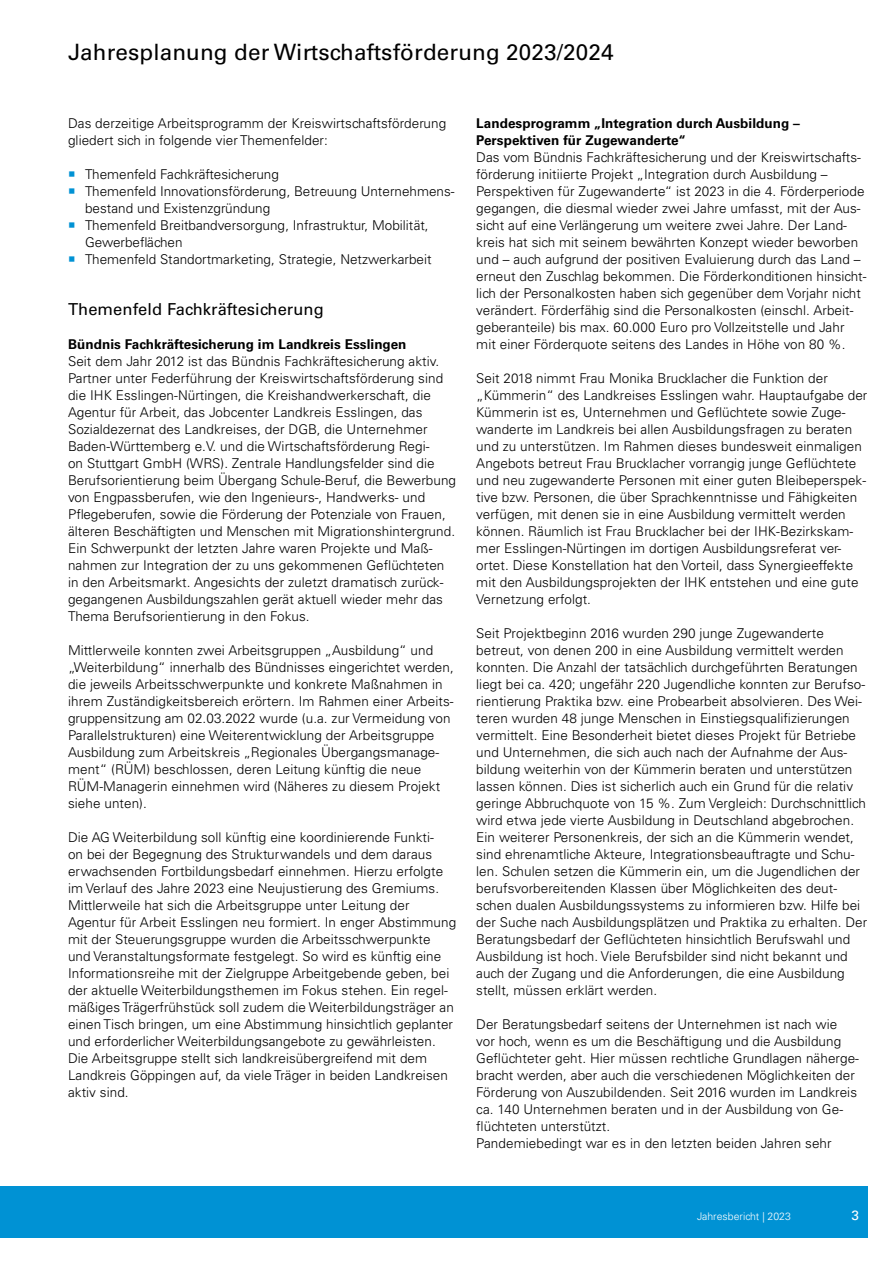
<style>
.page{position:relative;width:893px;height:1263px;background:#fff}
.page>*{position:absolute;margin:0;border:0;box-sizing:border-box;transform-origin:0 0}
.t1{font:22.5px "Univers LT Std";letter-spacing:.005em;color:#000}
.t2{font:16.5px "Univers LT Std";letter-spacing:.005em;color:#000}
.t3{font:300 13.5px/17px "Univers LT Std";letter-spacing:.005em;color:#000}
.t4{font:700 13.5px/17px "Univers LT Std";letter-spacing:.005em;color:#000}
.t5{font:13.5px "Univers LT Std";color:#fff}
.t6{font:300 10.5px "Univers LT Std";color:#fff}
</style>
<div class="page">
<div style="left:0;top:1186px;width:867px;height:51px;background:#0092d4"></div>
<p class="t1" style="left:68px;top:38px;width:547px">Jahresplanung der Wirtschaftsförderung 2023/2024</p>
<p class="t3" style="left:68px;top:114px;width:380px">Das derzeitige Arbeitsprogramm der Kreiswirtschaftsförderung gliedert sich in folgende vier Themenfelder:</p>
<p class="t3" style="left:85px;top:165px;width:195px">Themenfeld Fachkräftesicherung</p>
<p class="t3" style="left:85px;top:182px;width:371px">Themenfeld Innovationsförderung, Betreuung Unternehmens&shy;bestand und Existenzgründung</p>
<p class="t3" style="left:85px;top:216px;width:345px">Themenfeld Breitbandversorgung, Infrastruktur, Mobilität,<br>Gewerbeflächen</p>
<p class="t3" style="left:85px;top:250px;width:348px">Themenfeld Standortmarketing, Strategie, Netzwerkarbeit</p>
<h2 class="t2" style="left:68px;top:299px;width:257px">Themenfeld Fachkräftesicherung</h2>
<h3 class="t4" style="left:68px;top:336px;width:340px">Bündnis Fachkräftesicherung im Landkreis Esslingen</h3>
<p class="t3" style="left:68px;top:352px;width:390px">Seit dem Jahr 2012 ist das Bündnis Fachkräftesicherung aktiv.<br>Partner unter Federführung der Kreiswirtschaftsförderung sind die IHK Esslingen-Nürtingen, die Kreishandwerkerschaft, die Agentur für Arbeit, das Jobcenter Landkreis Esslingen, das Sozialdezernat des Landkreises, der DGB, die Unternehmer Baden-Württemberg e.V. und die Wirtschaftsförderung Regi-<br>on Stuttgart GmbH (WRS). Zentrale Handlungsfelder sind die Berufsorientierung beim Übergang Schule-Beruf, die Bewerbung von Engpassberufen, wie den Ingenieurs-, Handwerks- und Pflegeberufen, sowie die Förderung der Potenziale von Frauen, älteren Beschäftigten und Menschen mit Migrationshintergrund.<br>Ein Schwerpunkt der letzten Jahre waren Projekte und Maß&shy;nahmen zur Integration der zu uns gekommenen Geflüchteten in den Arbeitsmarkt. Angesichts der zuletzt dramatisch zurück&shy;gegangenen Ausbildungszahlen gerät aktuell wieder mehr das Thema Berufsorientierung in den Fokus.</p>
<p class="t3" style="left:68px;top:642px;width:387px">Mittlerweile konnten zwei Arbeitsgruppen „Ausbildung“ und „Weiterbildung“ innerhalb des Bündnisses eingerichtet werden, die jeweils Arbeitsschwerpunkte und konkrete Maßnahmen in ihrem Zuständigkeitsbereich erörtern. Im Rahmen einer Arbeits&shy;gruppensitzung am 02.03.2022 wurde (u.a. zur Vermeidung von Parallelstrukturen) eine Weiterentwicklung der Arbeitsgruppe Ausbildung zum Arbeitskreis „Regionales Übergangsmanage&shy;ment“ (RÜM) beschlossen, deren Leitung künftig die neue RÜM-Managerin einnehmen wird (Näheres zu diesem Projekt siehe unten).</p>
<p class="t3" style="left:68px;top:829px;width:390px">Die AG Weiterbildung soll künftig eine koordinierende Funkti-<br>on bei der Begegnung des Strukturwandels und dem daraus erwachsenden Fortbildungsbedarf einnehmen. Hierzu erfolgte im Verlauf des Jahre 2023 eine Neujustierung des Gremiums.<br>Mittlerweile hat sich die Arbeitsgruppe unter Leitung der Agentur für Arbeit Esslingen neu formiert. In enger Abstimmung mit der Steuerungsgruppe wurden die Arbeitsschwerpunkte und Veranstaltungsformate festgelegt. So wird es künftig eine Informationsreihe mit der Zielgruppe Arbeitgebende geben, bei der aktuelle Weiterbildungsthemen im Fokus stehen. Ein regel&shy;mäßiges Trägerfrühstück soll zudem die Weiterbildungsträger an einen Tisch bringen, um eine Abstimmung hinsichtlich geplanter und erforderlicher Weiterbildungsangebote zu gewährleisten.<br>Die Arbeitsgruppe stellt sich landkreisübergreifend mit dem Landkreis Göppingen auf, da viele Träger in beiden Landkreisen aktiv sind.</p>
<h3 class="t4" style="left:476px;top:114px;width:325px">Landesprogramm „Integration durch Ausbildung –<br>Perspektiven für Zugewanderte“</h3>
<p class="t3" style="left:476px;top:148px;width:392px">Das vom Bündnis Fachkräftesicherung und der Kreiswirtschafts&shy;förderung initiierte Projekt „Integration durch Ausbildung – Perspektiven für Zugewanderte“ ist 2023 in die 4. Förderperiode gegangen, die diesmal wieder zwei Jahre umfasst, mit der Aus&shy;sicht auf eine Verlängerung um weitere zwei Jahre. Der Land&shy;kreis hat sich mit seinem bewährten Konzept wieder beworben und – auch aufgrund der positiven Evaluierung durch das Land – erneut den Zuschlag bekommen. Die Förderkonditionen hinsicht&shy;lich der Personalkosten haben sich gegenüber dem Vorjahr nicht verändert. Förderfähig sind die Personalkosten (einschl. Arbeit&shy;geberanteile) bis max. 60.000 Euro pro Vollzeitstelle und Jahr mit einer Förderquote seitens des Landes in Höhe von 80 %.</p>
<p class="t3" style="left:476px;top:369px;width:393px">Seit 2018 nimmt Frau Monika Brucklacher die Funktion der „Kümmerin“ des Landkreises Esslingen wahr. Hauptaufgabe der Kümmerin ist es, Unternehmen und Geflüchtete sowie Zuge&shy;wanderte im Landkreis bei allen Ausbildungsfragen zu beraten und zu unterstützen. Im Rahmen dieses bundesweit einmaligen Angebots betreut Frau Brucklacher vorrangig junge Geflüchtete und neu zugewanderte Personen mit einer guten Bleibeperspek&shy;tive bzw. Personen, die über Sprachkenntnisse und Fähigkeiten verfügen, mit denen sie in eine Ausbildung vermittelt werden können. Räumlich ist Frau Brucklacher bei der IHK-Bezirkskam&shy;mer Esslingen-Nürtingen im dortigen Ausbildungsreferat ver&shy;ortet. Diese Konstellation hat den Vorteil, dass Synergieeffekte mit den Ausbildungsprojekten der IHK entstehen und eine gute Vernetzung erfolgt.</p>
<p class="t3" style="left:476px;top:625px;width:391px">Seit Projektbeginn 2016 wurden 290 junge Zugewanderte betreut, von denen 200 in eine Ausbildung vermittelt werden konnten. Die Anzahl der tatsächlich durchgeführten Beratungen liegt bei ca. 420; ungefähr 220 Jugendliche konnten zur Berufso&shy;rientierung Praktika bzw. eine Probearbeit absolvieren. Des Wei&shy;teren wurden 48 junge Menschen in Einstiegsqualifizierungen vermittelt. Eine Besonderheit bietet dieses Projekt für Betriebe und Unternehmen, die sich auch nach der Aufnahme der Aus&shy;bildung weiterhin von der Kümmerin beraten und unterstützen lassen können. Dies ist sicherlich auch ein Grund für die relativ geringe Abbruchquote von 15 %. Zum Vergleich: Durchschnittlich wird etwa jede vierte Ausbildung in Deutschland abgebrochen.</p>
<p class="t3" style="left:476px;top:829px;width:392px">Ein weiterer Personenkreis, der sich an die Kümmerin wendet, sind ehrenamtliche Akteure, Integrationsbeauftragte und Schu&shy;len. Schulen setzen die Kümmerin ein, um die Jugendlichen der berufsvorbereitenden Klassen über Möglichkeiten des deut&shy;schen dualen Ausbildungssystems zu informieren bzw. Hilfe bei der Suche nach Ausbildungsplätzen und Praktika zu erhalten. Der Beratungsbedarf der Geflüchteten hinsichtlich Berufswahl und Ausbildung ist hoch. Viele Berufsbilder sind nicht bekannt und auch der Zugang und die Anforderungen, die eine Ausbildung stellt, müssen erklärt werden.</p>
<p class="t3" style="left:476px;top:1016px;width:384px">Der Beratungsbedarf seitens der Unternehmen ist nach wie vor hoch, wenn es um die Beschäftigung und die Ausbildung Geflüchteter geht. Hier müssen rechtliche Grundlagen näherge&shy;bracht werden, aber auch die verschiedenen Möglichkeiten der Förderung von Auszubildenden. Seit 2016 wurden im Landkreis ca. 140 Unternehmen beraten und in der Ausbildung von Ge&shy;flüchteten unterstützt.</p>
<p class="t3" style="left:476px;top:1135px;width:357px">Pandemiebedingt war es in den letzten beiden Jahren sehr</p>
<p class="t6" style="left:697px;top:1210px;width:95px">Jahresbericht | 2023</p>
<p class="t5" style="left:851px;top:1208px;width:9px">3</p>
</div>
